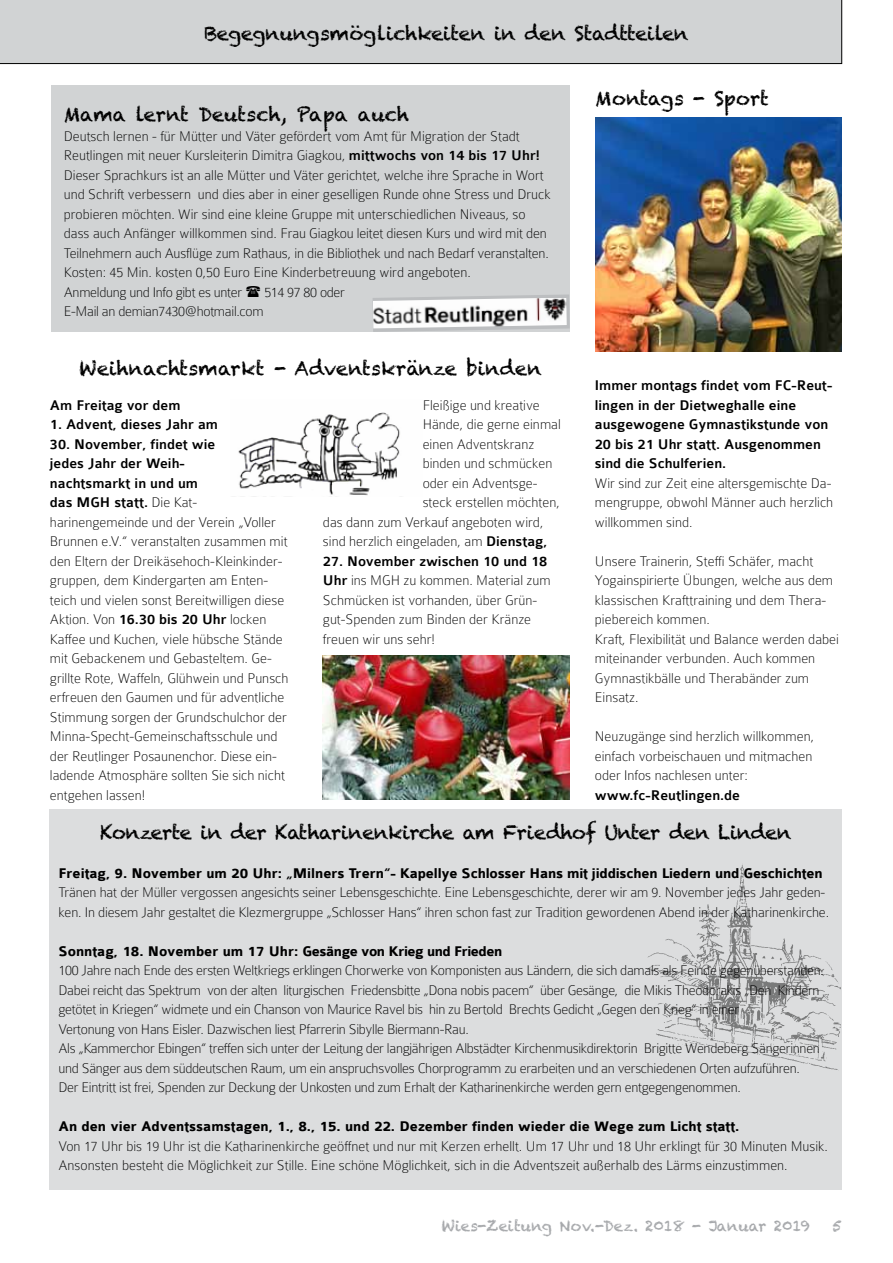
<style>
.page{position:relative;width:893px;height:1263px;background:#fff}
.page>*{position:absolute;margin:0;border:0;box-sizing:border-box;transform-origin:0 0}
.t1{font:19.5px "Chalkduster";letter-spacing:-.02em;color:#000}
.t2{font:19.5px "Chalkduster";color:#000}
.t3{font:100 15px/19.5px "Colaborate";color:#000}
.t4{font:100 15px/19.5px "Colaborate";letter-spacing:-.02em;color:#000}
.t5{font:500 15px/19.5px "Colaborate";color:#000}
.t6{font:700 15px "Colaborate";color:#000}
.t7{font:700 15px "Colaborate";letter-spacing:-.03em;color:#000}
.t8{font:15px "Chalkduster";color:#a7a9ac}
.s1{font-weight:500}
</style>
<div class="page">
<div style="left:0;top:0;width:842px;height:64px;background:#d1d3d4"></div>
<div style="left:51px;top:85px;width:519px;height:247px;background:#d1d3d4"></div>
<svg style="left:373px;top:294px;width:197px;height:38px"></svg>
<img style="left:373px;top:298px;width:194px;height:30px">
<div style="left:50px;top:809px;width:792px;height:381px;background:#dcddde"></div>
<img style="left:238px;top:412px;width:162px;height:84px">
<img style="left:595px;top:117px;width:247px;height:234px">
<img style="left:647px;top:864px;width:194px;height:206px">
<img style="left:323px;top:655px;width:246px;height:145px">
<h1 class="t1" style="left:204px;top:22px;width:486px">Begegnungsmöglichkeiten in den Stadtteilen</h1>
<h1 class="t2" style="left:64px;top:103px;width:347px">Mama lernt Deutsch, Papa auch</h1>
<p class="t3" style="left:64px;top:126px;width:488px">Deutsch lernen - für Mütter und Väter gefördert vom Amt für Migration der Stadt Reutlingen mit neuer Kursleiterin Dimitra Giagkou, <span class="s1">mittwochs von 14 bis 17 Uhr!<br></span>Dieser Sprachkurs ist an alle Mütter und Väter gerichtet, welche ihre Sprache in Wort und Schrift verbessern und dies aber in einer geselligen Runde ohne Stress und Druck probieren möchten. Wir sind eine kleine Gruppe mit unterschiedlichen Niveaus, so dass auch Anfänger willkommen sind. Frau Giagkou leitet diesen Kurs und wird mit den Teilnehmern auch Ausflüge zum Rathaus, in die Bibliothek und nach Bedarf veranstalten.<br>Kosten: 45 Min. kosten 0,50 Euro Eine Kinderbetreuung wird angeboten.<br>Anmeldung und Info gibt es unter</p>
<p class="t4" style="left:264px;top:282px;width:82px">514 97 80 oder</p>
<p class="t4" style="left:64px;top:302px;width:201px">E-Mail an demian7430@hotmail.com</p>
<h1 class="t2" style="left:79px;top:357px;width:464px">Weihnachtsmarkt - Adventskränze binden</h1>
<p class="t5" style="left:50px;top:396px;width:132px">Am Freitag vor dem</p>
<p class="t5" style="left:50px;top:415px;width:170px">1. Advent, dieses Jahr am</p>
<p class="t3" style="left:50px;top:434px;width:240px"><span class="s1">30. November, findet wie<br>jedes Jahr der Weih-<br>nachtsmarkt in und um<br>das MGH statt.</span> Die Kat&shy;harinengemeinde und der Verein „Voller Brunnen e.V.“ veranstalten zusammen mit den Eltern der Dreikäsehoch-Kleinkinder&shy;gruppen, dem Kindergarten am Enten&shy;teich und vielen sonst Bereitwilligen diese Aktion. Von <span class="s1">16.30 bis 20 Uhr</span> locken Kaffee und Kuchen, viele hübsche Stände mit Gebackenem und Gebasteltem. Ge&shy;grillte Rote, Waffeln, Glühwein und Punsch erfreuen den Gaumen und für adventliche Stimmung sorgen der Grundschulchor der Minna-Specht-Gemeinschaftsschule und der Reutlinger Posaunenchor. Diese ein&shy;ladende Atmosphäre sollten Sie sich nicht entgehen lassen!</p>
<p class="t3" style="left:423px;top:395px;width:119px">Fleißige und kreative</p>
<p class="t3" style="left:423px;top:415px;width:140px">Hände, die gerne einmal</p>
<p class="t3" style="left:423px;top:434px;width:113px">einen Adventskranz</p>
<p class="t3" style="left:423px;top:454px;width:131px">binden und schmücken</p>
<p class="t3" style="left:423px;top:473px;width:116px">oder ein Adventsge-</p>
<p class="t3" style="left:423px;top:493px;width:139px">steck erstellen möchten,</p>
<p class="t3" style="left:323px;top:512px;width:222px">das dann zum Verkauf angeboten wird,</p>
<p class="t3" style="left:323px;top:532px;width:226px">sind herzlich eingeladen, am <span class="s1">Dienstag,</span></p>
<p class="t3" style="left:323px;top:551px;width:229px"><span class="s1">27. November zwischen 10 und 18<br>Uhr</span> ins MGH zu kommen. Material zum<br>Schmücken ist vorhanden, über Grün&shy;gut-Spenden zum Binden der Kränze freuen wir uns sehr!</p>
<h1 class="t1" style="left:595px;top:86px;width:175px">Montags - Sport</h1>
<p class="t5" style="left:595px;top:376px;width:239px">Immer montags findet vom FC-Reut&shy;lingen in der Dietweghalle eine ausgewogene Gymnastikstunde von<br>20 bis 21 Uhr statt. Ausgenommen sind die Schulferien.</p>
<p class="t3" style="left:595px;top:473px;width:240px">Wir sind zur Zeit eine altersgemischte Da&shy;mengruppe, obwohl Männer auch herzlich willkommen sind.</p>
<p class="t3" style="left:595px;top:551px;width:246px">Unsere Trainerin, Steffi Schäfer, macht Yogainspirierte Übungen, welche aus dem klassischen Krafttraining und dem Thera&shy;piebereich kommen.<br>Kraft, Flexibilität und Balance werden dabei miteinander verbunden. Auch kommen Gymnastikbälle und Therabänder zum Einsatz.</p>
<p class="t3" style="left:595px;top:727px;width:221px;text-align:justify">Neuzugänge sind herzlich willkommen, einfach vorbeischauen und mitmachen oder Infos nachlesen unter:</p>
<p class="t5" style="left:595px;top:786px;width:147px">www.fc-Reutlingen.de</p>
<h1 class="t1" style="left:100px;top:821px;width:693px">Konzerte in der Katharinenkirche am Friedhof Unter den Linden</h1>
<p class="t6" style="left:58px;top:865px;width:766px">Freitag, 9. November um 20 Uhr: „Milners Trern“- Kapellye Schlosser Hans mit jiddischen Liedern und Geschichten</p>
<p class="t3" style="left:58px;top:883px;width:772px">Tränen hat der Müller vergossen angesichts seiner Lebensgeschichte. Eine Lebensgeschichte, derer wir am 9. November jedes Jahr geden&shy;ken. In diesem Jahr gestaltet die Klezmergruppe „Schlosser Hans“ ihren schon fast zur Tradition gewordenen Abend in der Katharinenkirche.</p>
<p class="t7" style="left:58px;top:943px;width:445px">Sonntag, 18. November um 17 Uhr: Gesänge von Krieg und Frieden</p>
<p class="t4" style="left:58px;top:961px;width:767px">100 Jahre nach Ende des ersten Weltkriegs erklingen Chorwerke von Komponisten aus Ländern, die sich damals als Feinde gegenüberstanden.<br>Dabei reicht das Spektrum von der alten liturgischen Friedensbitte „Dona nobis pacem“ über Gesänge, die Mikis Theodorakis „Den Kindern getötet in Kriegen“ widmete und ein Chanson von Maurice Ravel bis hin zu Bertold Brechts Gedicht „Gegen den Krieg“ in einer<br>Vertonung von Hans Eisler. Dazwischen liest Pfarrerin Sibylle Biermann-Rau.<br>Als „Kammerchor Ebingen“ treffen sich unter der Leitung der langjährigen Albstädter Kirchenmusikdirektorin Brigitte Wendeberg Sängerinnen und Sänger aus dem süddeutschen Raum, um ein anspruchsvolles Chorprogramm zu erarbeiten und an verschiedenen Orten aufzuführen.<br>Der Eintritt ist frei, Spenden zur Deckung der Unkosten und zum Erhalt der Katharinenkirche werden gern entgegengenommen.</p>
<p class="t6" style="left:58px;top:1119px;width:682px">An den vier Adventssamstagen, 1., 8., 15. und 22. Dezember finden wieder die Wege zum Licht statt.</p>
<p class="t3" style="left:58px;top:1136px;width:771px">Von 17 Uhr bis 19 Uhr ist die Katharinenkirche geöffnet und nur mit Kerzen erhellt. Um 17 Uhr und 18 Uhr erklingt für 30 Minuten Musik.<br>Ansonsten besteht die Möglichkeit zur Stille. Eine schöne Möglichkeit, sich in die Adventszeit außerhalb des Lärms einzustimmen.</p>
<p class="t8" style="left:441px;top:1217px;width:370px">Wies-Zeitung Nov.-Dez. 2018 - Januar 2019</p>
<p class="t8" style="left:832px;top:1217px;width:11px">5</p>
</div>
